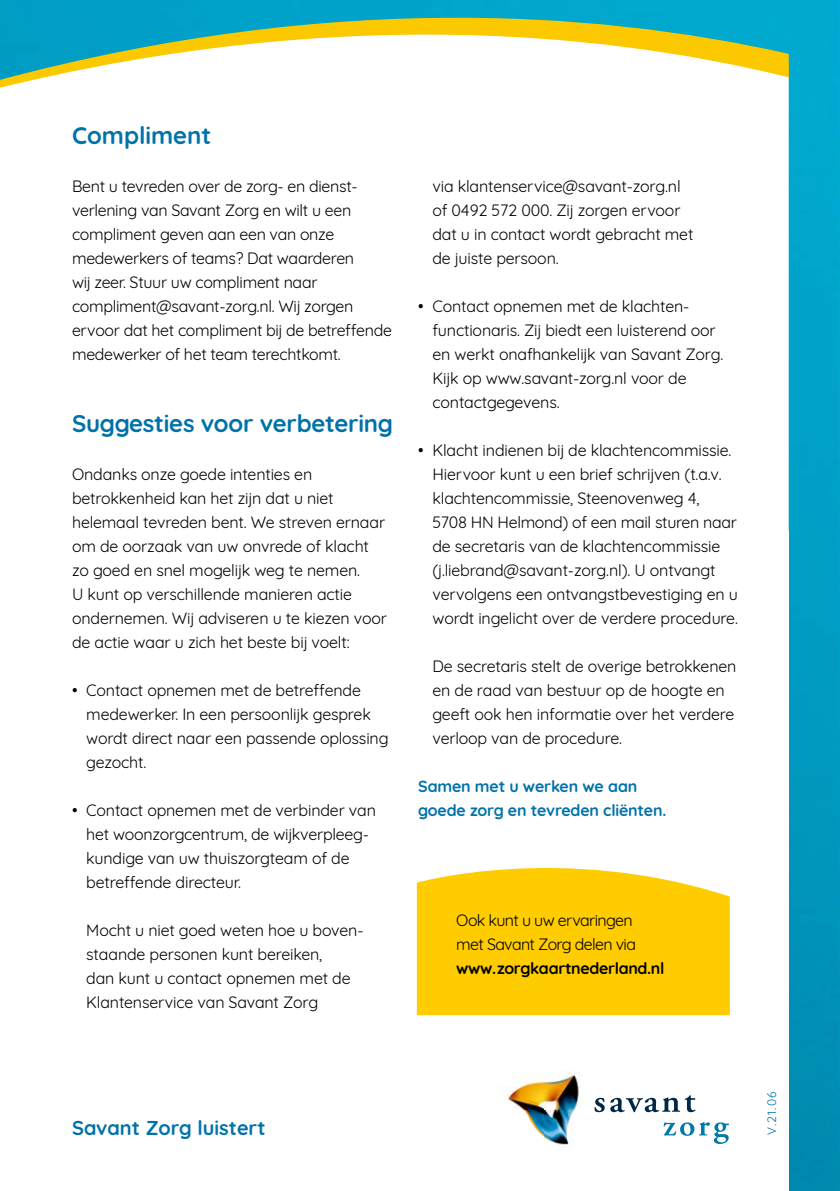
<style>
.page{position:relative;width:840px;height:1191px;background:#fff}
.page>*{position:absolute;margin:0;border:0;box-sizing:border-box;transform-origin:0 0}
.t1{font:700 24px "Quicksand";letter-spacing:-.01em;color:#0072aa}
.t2{font:700 20px "Quicksand";color:#0072aa}
.t3{font:16px/24px "Quicksand";letter-spacing:-.01em;color:#000}
.t4{font:700 16px/24px "Quicksand";letter-spacing:-.01em;color:#0072aa}
.t5{font:16px/24px "Quicksand";letter-spacing:-.04em;color:#000}
.t6{font:700 16px "Quicksand";letter-spacing:-.02em;color:#000}
.t7{font:12px "Quicksand";color:#0072aa}
</style>
<div class="page">
<img style="left:788px;top:0;width:51px;height:1191px">
<div style="left:0;top:0;width:788px;height:5px;background:#00a3ca"></div>
<svg style="left:0;top:5px;width:788px;height:83px"></svg>
<div style="left:416px;top:868px;width:313px;height:147px;background:#fc0"></div>
<svg style="left:594px;top:1097px;width:10px;height:15px"></svg>
<svg style="left:610px;top:1095px;width:85px;height:17px"></svg>
<svg style="left:663px;top:1122px;width:65px;height:22px"></svg>
<img style="left:498px;top:1071px;width:82px;height:75px">
<h1 class="t1" style="left:72px;top:116px;width:141px">Compliment</h1>
<p class="t3" style="left:72px;top:173px;width:321px">Bent u tevreden over de zorg- en dienst&shy;verlening van Savant Zorg en wilt u een compliment geven aan een van onze medewerkers of teams? Dat waarderen<br>wij zeer. Stuur uw compliment naar compliment@savant-zorg.nl. Wij zorgen ervoor dat het compliment bij de betreffende medewerker of het team terechtkomt.</p>
<h1 class="t1" style="left:72px;top:404px;width:322px">Suggesties voor verbetering</h1>
<p class="t3" style="left:72px;top:461px;width:316px">Ondanks onze goede intenties en betrokkenheid kan het zijn dat u niet helemaal tevreden bent. We streven ernaar om de oorzaak van uw onvrede of klacht zo goed en snel mogelijk weg te nemen.<br>U kunt op verschillende manieren actie ondernemen. Wij adviseren u te kiezen voor de actie waar u zich het beste bij voelt:</p>
<p class="t3" style="left:86px;top:677px;width:304px;text-indent:-14px">• Contact opnemen met de betreffende medewerker. In een persoonlijk gesprek wordt direct naar een passende oplossing gezocht.</p>
<p class="t3" style="left:86px;top:797px;width:291px;text-indent:-14px">• Contact opnemen met de verbinder van het woonzorgcentrum, de wijkverpleeg&shy;kundige van uw thuiszorgteam of de betreffende directeur.</p>
<p class="t3" style="left:86px;top:917px;width:279px">Mocht u niet goed weten hoe u boven&shy;staande personen kunt bereiken,<br>dan kunt u contact opnemen met de<br>Klantenservice van Savant Zorg</p>
<p class="t3" style="left:432px;top:173px;width:262px">via klantenservice@savant-zorg.nl of 0492 572 000. Zij zorgen ervoor dat u in contact wordt gebracht met de juiste persoon.</p>
<p class="t3" style="left:432px;top:293px;width:292px;text-indent:-14px">• Contact opnemen met de klachten&shy;functionaris. Zij biedt een luisterend oor en werkt onafhankelijk van Savant Zorg.<br>Kijk op www.savant-zorg.nl voor de contactgegevens.</p>
<p class="t3" style="left:432px;top:437px;width:307px;text-indent:-14px">• Klacht indienen bij de klachtencommissie.<br>Hiervoor kunt u een brief schrijven (t.a.v. klachtencommissie, Steenovenweg 4, 5708 HN Helmond) of een mail sturen naar de secretaris van de klachtencommissie (j.liebrand@savant-zorg.nl). U ontvangt vervolgens een ontvangstbevestiging en u wordt ingelicht over de verdere procedure.</p>
<p class="t3" style="left:432px;top:653px;width:305px">De secretaris stelt de overige betrokkenen en de raad van bestuur op de hoogte en geeft ook hen informatie over het verdere verloop van de procedure.</p>
<p class="t4" style="left:418px;top:773px;width:249px">Samen met u werken we aan goede zorg en tevreden cliënten.</p>
<p class="t5" style="left:456px;top:906px;width:181px">Ook kunt u uw ervaringen met Savant Zorg delen via</p>
<p class="t6" style="left:456px;top:954px;width:209px">www. zorgkaartnederland.nl</p>
<p class="t2" style="left:72px;top:1111px;width:195px">Savant Zorg luistert</p>
<p class="t7" style="left:762px;top:1135px;width:45px;rotate:-90deg">V.21.06</p>
</div>
